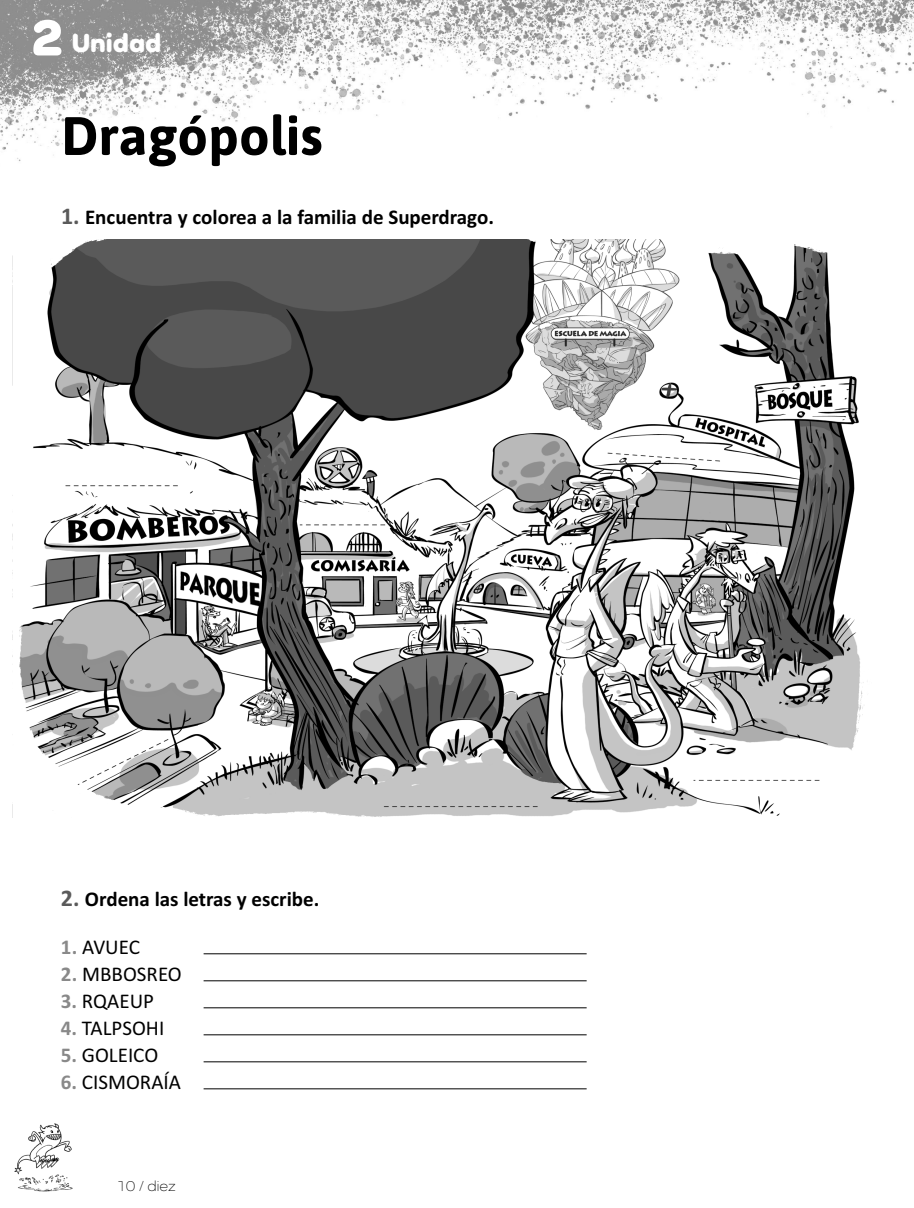
<style>
.page{position:relative;width:914px;height:1208px;background:#fff}
.page>*{position:absolute;margin:0;border:0;box-sizing:border-box;transform-origin:0 0}
.t1{font:700 54px "Asap";color:#000}
.t2{font:800 54px "Como";color:#fff}
.t3{font:800 27px "Como";color:#fff}
.t4{font:700 21px "Calibri";color:#000}
.t5{font:21px "Calibri";color:#000}
.t6{font:300 15px "Como";color:#000}
.s1{font-size:24px;color:#5a5a5a}
.s2{font-weight:700;color:#898989}
</style>
<div class="page">
<img style="left:0;top:0;width:913px;height:161px">
<hr style="left:203px;top:953px;width:383px;height:1px;background:#000">
<hr style="left:203px;top:980px;width:383px;height:1px;background:#000">
<hr style="left:203px;top:1007px;width:383px;height:1px;background:#000">
<hr style="left:203px;top:1034px;width:383px;height:1px;background:#000">
<hr style="left:203px;top:1061px;width:383px;height:1px;background:#000">
<hr style="left:203px;top:1088px;width:383px;height:1px;background:#000">
<img style="left:12px;top:239px;width:852px;height:578px">
<img style="left:14px;top:1123px;width:59px;height:69px">
<h1 class="t2" style="left:30px;top:19px;width:36px">2</h1>
<p class="t3" style="left:72px;top:34px;width:91px">Unidad</p>
<h1 class="t1" style="left:61px;top:105px;width:263px">Dragópolis</h1>
<p class="t4" style="left:61px;top:209px;width:434px"><span class="s1">1.</span> Encuentra y colorea a la familia de Superdrago.</p>
<p class="t4" style="left:61px;top:892px;width:260px"><span class="s1">2.</span> Ordena las letras y escribe.</p>
<p class="t5" style="left:61px;top:940px;width:80px"><span class="s2">1.</span> AVUEC</p>
<p class="t5" style="left:61px;top:967px;width:122px"><span class="s2">2.</span> MBBOSREO</p>
<p class="t5" style="left:61px;top:994px;width:94px"><span class="s2">3.</span> RQAEUP</p>
<p class="t5" style="left:61px;top:1021px;width:105px"><span class="s2">4.</span> TALPSOHI</p>
<p class="t5" style="left:61px;top:1048px;width:99px"><span class="s2">5.</span> GOLEICO</p>
<p class="t5" style="left:61px;top:1075px;width:121px"><span class="s2">6.</span> CISMORAÍA</p>
<p class="t6" style="left:116px;top:1180px;width:61px">10 / diez</p>
</div>
